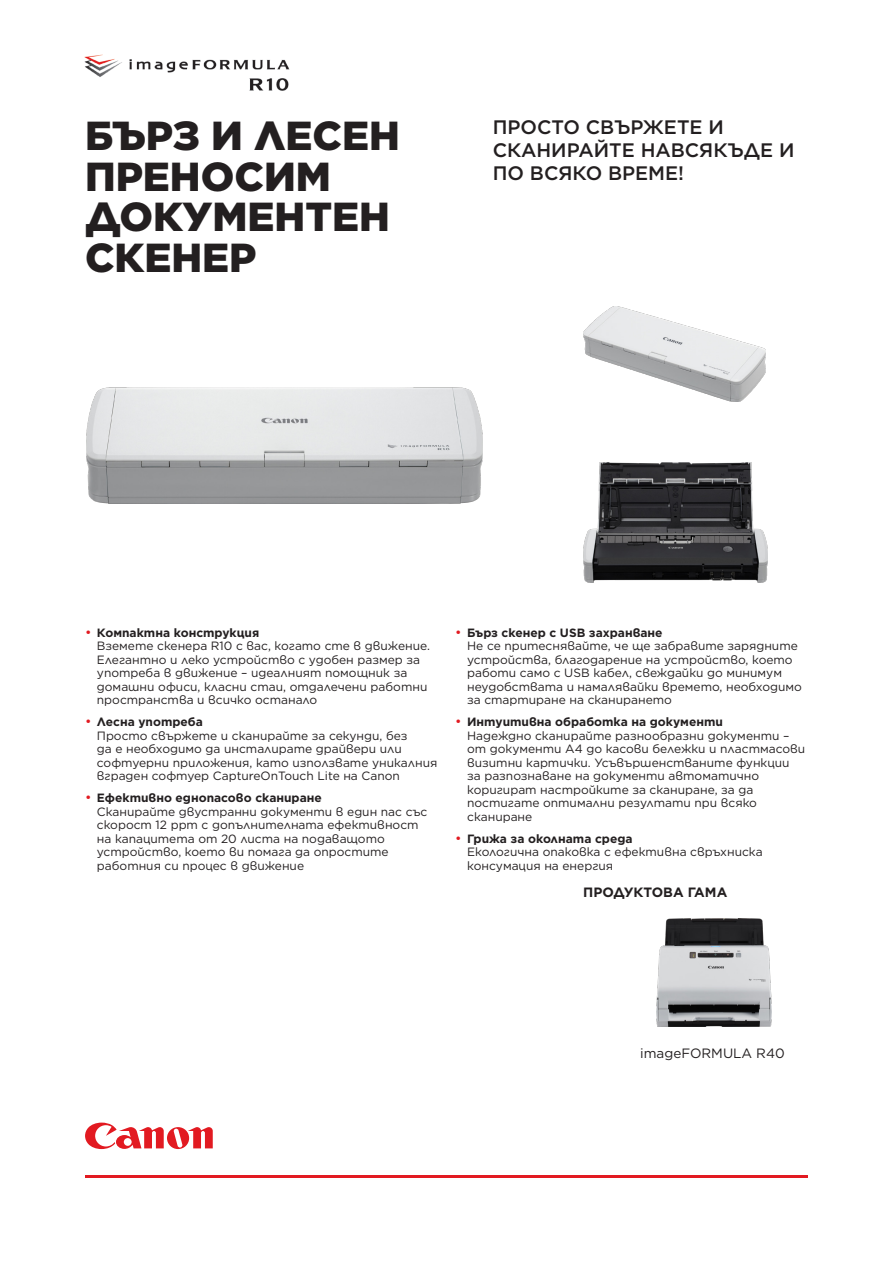
<style>
.page{position:relative;width:893px;height:1263px;background:#fff}
.page>*{position:absolute;margin:0;border:0;box-sizing:border-box;transform-origin:0 0}
.COVER_HEADER_LARGE{font:900 40.5px/40.5px "Gotham";color:#231f20}
.INTRO{font:500 19.5px/23.4px "Gotham";color:#231f20}
.BODY{font:13.5px "Gotham";color:#231f20}
.SUBHEAD{font:700 13.5px "Gotham";color:#231f20}
.t1{font:12px/13.5px "Gotham";color:#231f20}
.s1{font-size:13.5px;color:#e21a21}
.s2{font-weight:700}
</style>
<div class="page">
<svg style="left:85px;top:1122px;width:128px;height:28px"></svg>
<hr style="left:85px;top:1175px;width:723px;height:3px;background:#e21a21">
<img style="left:84px;top:54px;width:206px;height:37px">
<img style="left:87px;top:387px;width:395px;height:116px">
<img style="left:583px;top:306px;width:182px;height:95px">
<img style="left:583px;top:463px;width:184px;height:119px">
<img style="left:656px;top:918px;width:115px;height:108px">
<p class="COVER_HEADER_LARGE" style="left:85px;top:115px;width:316px">БЪРЗ И ЛЕСЕН<br>ПРЕНОСИМ<br>ДОКУМЕНТЕН<br>СКЕНЕР</p>
<p class="INTRO" style="left:493px;top:115px;width:303px">ПРОСТО СВЪРЖЕТЕ И<br>СКАНИРАЙТЕ НАВСЯКЪДЕ И<br>ПО ВСЯКО ВРЕМЕ!</p>
<p class="t1" style="left:97px;top:625px;width:335px;text-indent:-12px"><span class="s1">•</span> <span class="s2">Компактна конструкция<br></span>Вземете скенера R10 с вас, когато сте в движение.<br>Елегантно и леко устройство с удобен размер за употреба в движение – идеалният помощник за домашни офиси, класни стаи, отдалечени работни пространства и всичко останало</p>
<p class="t1" style="left:97px;top:715px;width:342px;text-indent:-12px"><span class="s1">•</span> <span class="s2">Лесна употреба<br></span>Просто свържете и сканирайте за секунди, без<br>да е необходимо да инсталирате драйвери или софтуерни приложения, като използвате уникалния вграден софтуер CaptureOnTouch Lite на Canon</p>
<p class="t1" style="left:97px;top:791px;width:332px;text-indent:-12px"><span class="s1">•</span> <span class="s2">Ефективно еднопасово сканиране<br></span>Сканирайте двустранни документи в един пас със скорост 12 ppm с допълнителната ефективност на капацитета от 20 листа на подаващото устройство, което ви помага да опростите работния си процес в движение</p>
<p class="t1" style="left:467px;top:625px;width:336px;text-indent:-12px"><span class="s1">•</span> <span class="s2">Бърз скенер с USB захранване<br></span>Не се притеснявайте, че ще забравите зарядните устройства, благодарение на устройство, което работи само с USB кабел, свеждайки до минимум неудобствата и намалявайки времето, необходимо за стартиране на сканирането</p>
<p class="t1" style="left:467px;top:715px;width:340px;text-indent:-12px"><span class="s1">•</span> <span class="s2">Интуитивна обработка на документи<br></span>Надеждно сканирайте разнообразни документи – от документи А4 до касови бележки и пластмасови визитни картички. Усъвършенстваните функции за разпознаване на документи автоматично коригират настройките за сканиране, за да постигате оптимални резултати при всяко сканиране</p>
<p class="t1" style="left:467px;top:831px;width:297px;text-indent:-12px"><span class="s1">•</span> <span class="s2">Грижа за околната среда<br></span>Екологична опаковка с ефективна свръхниска консумация на енергия</p>
<p class="SUBHEAD" style="left:583px;top:883px;width:146px">ПРОДУКТОВА ГАМА</p>
<p class="BODY" style="left:640px;top:1045px;width:146px">imageFORMULA R40</p>
</div>
